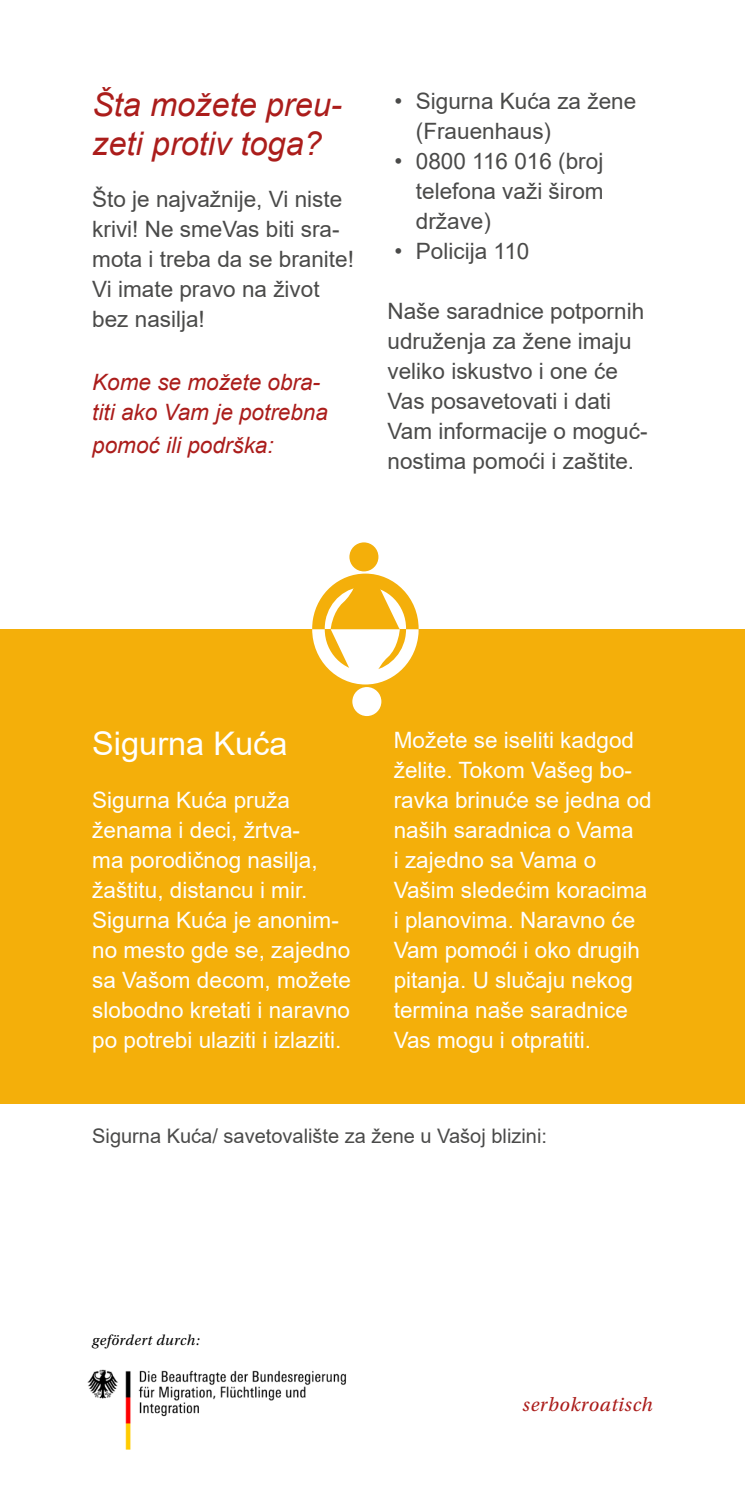
<style>
.page{position:relative;width:745px;height:1489px;background:#fff}
.page>*{position:absolute;margin:0;border:0;box-sizing:border-box;transform-origin:0 0}
.t1{font:italic 32.5px/39px "Arial";color:#ab1d1b}
.t2{font:32.5px "Arial";color:#fff}
.t3{font:22.5px/30px "Arial";color:#fff}
.t4{font:22.5px/30px "Arial";color:#4a4a49}
.t5{font:italic 22.5px/30px "Arial";color:#ab1d1b}
.t6{font:20px "Arial";color:#4a4a49}
.t7{font:italic 20px "Utopia Std";letter-spacing:.03em;color:#ab1d1b}
.t8{font:italic 15px "Utopia Std";letter-spacing:.03em;color:#000}
</style>
<div class="page">
<div style="left:0;top:629px;width:744px;height:474px;background:#f4af0a"></div>
<div style="left:349px;top:542px;width:29px;height:29px;background:#f4af0a;border-radius:50%"></div>
<div style="left:352px;top:687px;width:29px;height:29px;background:#fff;border-radius:50%"></div>
<svg style="left:312px;top:573px;width:106px;height:112px"></svg>
<img style="left:87px;top:1369px;width:259px;height:81px">
<p class="t1" style="left:92px;top:85px;width:251px">Šta možete preu&shy;zeti protiv toga?</p>
<p class="t4" style="left:92px;top:184px;width:263px">Što je najvažnije, Vi niste krivi! Ne smeVas biti sra&shy;mota i treba da se branite!<br>Vi imate pravo na život bez nasilja!</p>
<p class="t5" style="left:92px;top:367px;width:237px">Kome se možete obra&shy;titi ako Vam je potrebna</p>
<p class="t5" style="left:92px;top:430px;width:183px">pomoć ili podrška:</p>
<p class="t4" style="left:415px;top:85px;width:222px;text-indent:-21px">• Sigurna Kuća za žene (Frauenhaus)</p>
<p class="t4" style="left:415px;top:145px;width:189px;text-align:justify;text-indent:-21px">• 0800 116 016 (broj telefona važi širom države)</p>
<p class="t4" style="left:394px;top:235px;width:136px">• Policija 110</p>
<p class="t4" style="left:387px;top:295px;width:261px">Naše saradnice potpornih udruženja za žene imaju veliko iskustvo i one će<br>Vas posavetovati i dati<br>Vam informacije o moguć&shy;nostima pomoći i zaštite.</p>
<p class="t2" style="left:92px;top:721px;width:197px">Sigurna Kuća</p>
<p class="t3" style="left:92px;top:784px;width:260px">Sigurna Kuća pruža ženama i deci, žrtva-<br>ma porodičnog nasilja, žaštitu, distancu i mir.<br>Sigurna Kuća je anonim&shy;no mesto gde se, zajedno sa Vašom decom, možete slobodno kretati i naravno po potrebi ulaziti i izlaziti.</p>
<p class="t3" style="left:393px;top:724px;width:259px">Možete se iseliti kadgod želite. Tokom Vašeg bo&shy;ravka brinuće se jedna od naših saradnica o Vama<br>i zajedno sa Vama o<br>Vašim sledećim koracima i planovima. Naravno će<br>Vam pomoći i oko drugih pitanja. U slučaju nekog termina naše saradnice<br>Vas mogu i otpratiti.</p>
<p class="t6" style="left:92px;top:1122px;width:456px">Sigurna Kuća/ savetovalište za žene u Vašoj blizini:</p>
<p class="t8" style="left:92px;top:1331px;width:109px">gefördert durch:</p>
<p class="t7" style="left:522px;top:1393px;width:131px">serbokroatisch</p>
</div>
